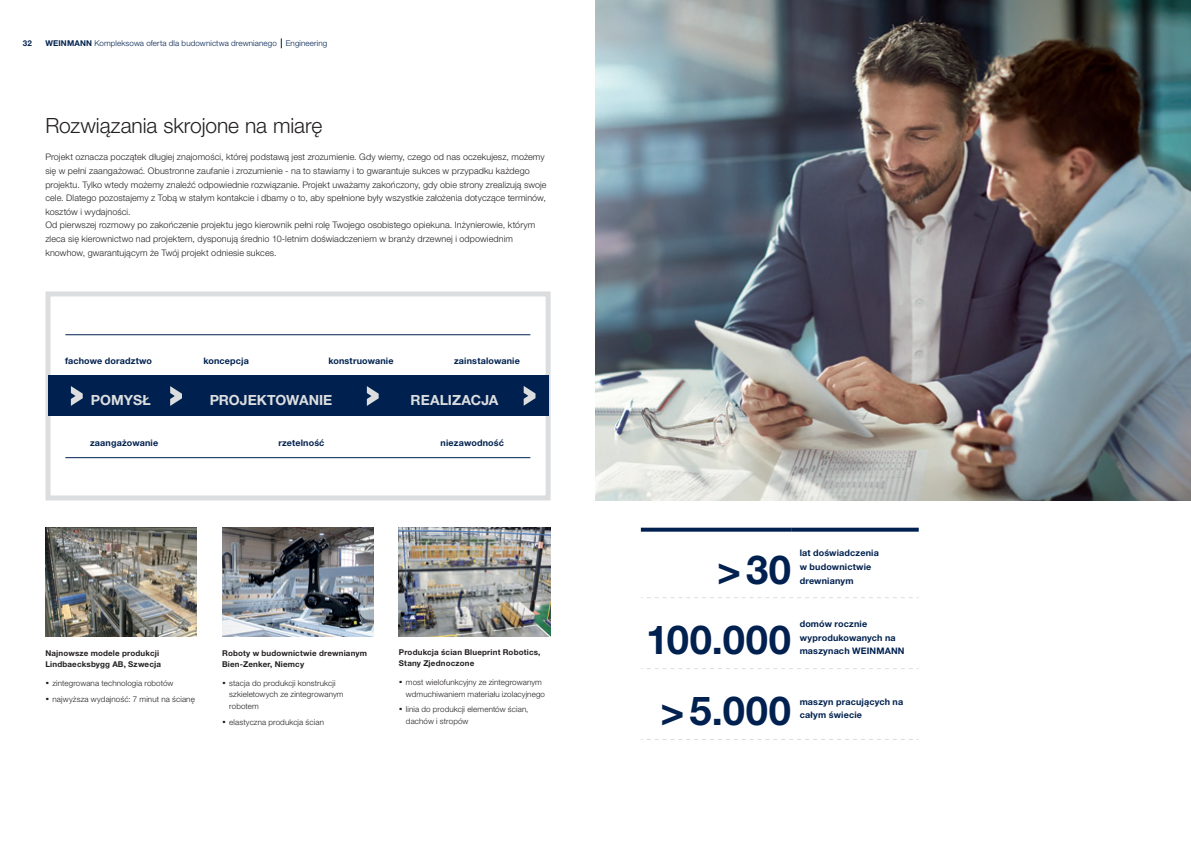
<style>
.page{position:relative;width:1191px;height:842px;background:#fff}
.page>*{position:absolute;margin:0;border:0;box-sizing:border-box;transform-origin:0 0}
.t1{font:700 40px "Helvetica Neue LTW1 G";letter-spacing:.02em;color:#00214f}
.t2{font:300 21px "Helvetica Neue LTW1 G";letter-spacing:-.005em;color:#231f20}
.t3{font:700 14px "Helvetica Neue LTW1 G";color:#dcdddf}
.t4{font:300 9px/13.6px "Helvetica Neue LTW1 G";letter-spacing:.01em;color:#231f20}
.t5{font:700 9px/13.6px "Helvetica Neue LTW1 G";letter-spacing:.02em;color:#00214f}
.t6{font:300 8px/11.5px "Helvetica Neue LTW1 G";letter-spacing:.015em;color:#231f20}
.t7{font:700 8px/11.5px "Helvetica Neue LTW1 G";letter-spacing:.02em;color:#231f20}
.t8{font:300 8px "Helvetica Neue LTW1 G";letter-spacing:.015em;color:#00214f}
.t9{font:700 8px "Helvetica Neue LTW1 G";color:#00214f}
.s1{font-weight:700}
.s2{font-weight:700;font-size:14px}
</style>
<div class="page">
<div style="left:45px;top:291px;width:505px;height:209px;border:5px solid #dcdddf"></div>
<img style="left:222px;top:528px;width:151px;height:108px">
<hr style="left:65px;top:334px;width:465px;height:1px;background:#00214f">
<hr style="left:65px;top:457px;width:465px;height:1px;background:#00214f">
<div style="left:48px;top:376px;width:500px;height:40px;background:#00214f"></div>
<svg style="left:170px;top:386px;width:12px;height:20px"></svg>
<svg style="left:367px;top:386px;width:12px;height:20px"></svg>
<svg style="left:523px;top:386px;width:12px;height:20px"></svg>
<svg style="left:71px;top:386px;width:12px;height:20px"></svg>
<svg style="left:641px;top:597px;width:277px;height:1px"></svg>
<svg style="left:641px;top:668px;width:277px;height:1px"></svg>
<svg style="left:641px;top:528px;width:150px;height:4px"></svg>
<svg style="left:791px;top:528px;width:127px;height:4px"></svg>
<svg style="left:641px;top:739px;width:277px;height:1px"></svg>
<img style="left:595px;top:0;width:596px;height:500px">
<img style="left:399px;top:528px;width:151px;height:108px">
<img style="left:45px;top:528px;width:152px;height:108px">
<p class="t9" style="left:23px;top:39px;width:11px">32</p>
<p class="t8" style="left:45px;top:39px;width:283px"><span class="s1">WEINMANN</span> Kompleksowa oferta dla budownictwa drewnianego Engineering</p>
<h2 class="t2" style="left:45px;top:113px;width:278px">Rozwiązania skrojone na miarę</h2>
<p class="t4" style="left:45px;top:150px;width:503px">Projekt oznacza początek długiej znajomości, której podstawą jest zrozumienie. Gdy wiemy, czego od nas oczekujesz, możemy się w pełni zaangażować. Obustronne zaufanie i zrozumienie - na to stawiamy i to gwarantuje sukces w przypadku każdego projektu. Tylko wtedy możemy znaleźć odpowiednie rozwiązanie. Projekt uważamy zakończony, gdy obie strony zrealizują swoje cele. Dlatego pozostajemy z Tobą w stałym kontakcie i dbamy o to, aby spełnione były wszystkie założenia dotyczące terminów, kosztów i wydajności.<br>Od pierwszej rozmowy po zakończenie projektu jego kierownik pełni rolę Twojego osobistego opiekuna. Inżynierowie, którym zleca się kierownictwo nad projektem, dysponują średnio 10-letnim doświadczeniem w branży drzewnej i odpowiednim knowhow, gwarantującym że Twój projekt odniesie sukces.</p>
<p class="t5" style="left:65px;top:354px;width:89px">fachowe doradztwo</p>
<p class="t5" style="left:203px;top:354px;width:47px">koncepcja</p>
<p class="t5" style="left:328px;top:354px;width:67px">konstruowanie</p>
<p class="t5" style="left:454px;top:354px;width:67px">zainstalowanie</p>
<h3 class="t3" style="left:91px;top:392px;width:61px">POMYSŁ</h3>
<h3 class="t3" style="left:210px;top:392px;width:124px">PROJEKTOWANIE</h3>
<h3 class="t3" style="left:410px;top:392px;width:89px">REALIZACJA</h3>
<p class="t5" style="left:90px;top:436px;width:70px">zaangażowanie</p>
<p class="t5" style="left:278px;top:436px;width:48px">rzetelność</p>
<p class="t5" style="left:440px;top:436px;width:65px">niezawodność</p>
<p class="t7" style="left:45px;top:647px;width:117px">Najnowsze modele produkcji<br>Lindbaecksbygg AB, Szwecja</p>
<p class="t6" style="left:45px;top:675px;width:151px;line-height:15.8px"><span class="s2">·</span> zintegrowana technologia robotów<br><span class="s2">·</span> najwyższa wydajność: 7 minut na ścianę</p>
<p class="t7" style="left:222px;top:647px;width:147px">Roboty w budownictwie drewnianym<br>Bien-Zenker, Niemcy</p>
<p class="t6" style="left:229px;top:677px;width:116px;text-indent:-7px"><span class="s2">·</span> stacja do produkcji konstrukcji szkieletowych ze zintegrowanym robotem</p>
<p class="t6" style="left:222px;top:716px;width:103px"><span class="s2">·</span> elastyczna produkcja ścian</p>
<p class="t7" style="left:399px;top:646px;width:143px">Produkcja ścian Blueprint Robotics,<br>Stany Zjednoczone</p>
<p class="t6" style="left:406px;top:676px;width:141px;text-indent:-7px"><span class="s2">·</span> most wielofunkcyjny ze zintegrowanym wdmuchiwaniem materiału izolacyjnego</p>
<p class="t6" style="left:406px;top:704px;width:124px;text-indent:-7px"><span class="s2">·</span> linia do produkcji elementów ścian, dachów i stropów</p>
<h1 class="t1" style="left:717px;top:545px;width:76px">&gt;30</h1>
<p class="t5" style="left:799px;top:546px;width:81px">lat doświadczenia w budownictwie drewnianym</p>
<h1 class="t1" style="left:646px;top:615px;width:146px">100.000</h1>
<p class="t5" style="left:799px;top:617px;width:106px">domów rocznie wyprodukowanych na maszynach WEINMANN</p>
<h1 class="t1" style="left:660px;top:686px;width:132px">&gt;5.000</h1>
<p class="t5" style="left:799px;top:694px;width:105px">maszyn pracujących na całym świecie</p>
</div>
